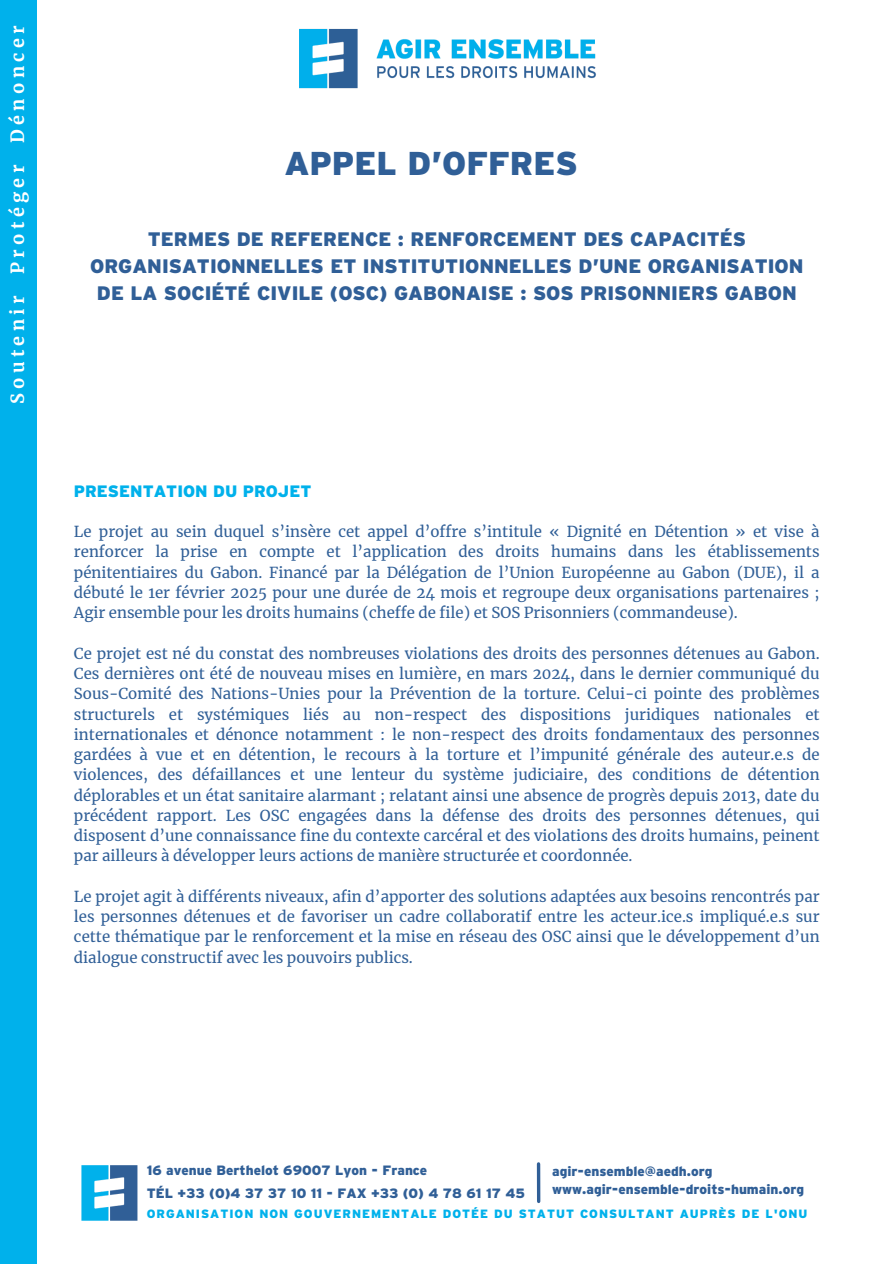
<style>
.page{position:relative;width:894px;height:1264px;background:#fff}
.page>*{position:absolute;margin:0;border:0;box-sizing:border-box;transform-origin:0 0}
.t1{font:900 33px "Interstate";color:#305f97}
.t2{font:900 19.5px/27px "Interstate";color:#305f97;text-align:center}
.t3{font:700 18px "Merriweather";letter-spacing:.245em;color:#fff}
.t4{font:900 16.5px "Interstate";color:#00b1eb}
.t5{font:15px/20.2px "Merriweather";color:#305f97;text-align:justify}
.t6{font:900 13.5px/18px "Interstate";color:#305f97}
.t7{font:900 12px "Interstate";letter-spacing:.08em;color:#00b1eb}
</style>
<div class="page">
<div style="left:0;top:0;width:37px;height:1263px;background:#00b1eb"></div>
<img style="left:299px;top:28px;width:297px;height:61px">
<img style="left:81px;top:1165px;width:57px;height:56px">
<svg style="left:536px;top:1163px;width:4px;height:38px"></svg>
<h3 class="t3" style="left:6px;top:404px;width:380px;rotate:-90deg">Soutenir Protéger Dénoncer</h3>
<p class="t1" style="left:284px;top:144px;width:295px">APPEL D’OFFRES</p>
<h1 class="t2" style="left:90px;top:226px;width:714px">TERMES DE REFERENCE : RENFORCEMENT DES CAPACITÉS<br>ORGANISATIONNELLES ET INSTITUTIONNELLES D’UNE ORGANISATION<br>DE LA SOCIÉTÉ CIVILE (OSC) GABONAISE : SOS PRISONNIERS GABON</h1>
<h5 class="t4" style="left:74px;top:481px;width:239px">PRESENTATION DU PROJET</h5>
<p class="t5" style="left:74px;top:522px;width:747px">Le projet au sein duquel s’insère cet appel d’offre s’intitule « Dignité en Détention » et vise à renforcer la prise en compte et l’application des droits humains dans les établissements pénitentiaires du Gabon. Financé par la Délégation de l’Union Européenne au Gabon (DUE), il a débuté le 1er février 2025 pour une durée de 24 mois et regroupe deux organisations partenaires ; Agir ensemble pour les droits humains (cheffe de file) et SOS Prisonniers (commandeuse).</p>
<p class="t5" style="left:74px;top:643px;width:747px">Ce projet est né du constat des nombreuses violations des droits des personnes détenues au Gabon.<br>Ces dernières ont été de nouveau mises en lumière, en mars 2024, dans le dernier communiqué du Sous-Comité des Nations-Unies pour la Prévention de la torture. Celui-ci pointe des problèmes structurels et systémiques liés au non-respect des dispositions juridiques nationales et internationales et dénonce notamment : le non-respect des droits fondamentaux des personnes gardées à vue et en détention, le recours à la torture et l’impunité générale des auteur.e.s de violences, des défaillances et une lenteur du système judiciaire, des conditions de détention déplorables et un état sanitaire alarmant ; relatant ainsi une absence de progrès depuis 2013, date du précédent rapport. Les OSC engagées dans la défense des droits des personnes détenues, qui disposent d’une connaissance fine du contexte carcéral et des violations des droits humains, peinent par ailleurs à développer leurs actions de manière structurée et coordonnée.</p>
<p class="t5" style="left:74px;top:886px;width:747px">Le projet agit à différents niveaux, afin d’apporter des solutions adaptées aux besoins rencontrés par les personnes détenues et de favoriser un cadre collaboratif entre les acteur.ice.s impliqué.e.s sur cette thématique par le renforcement et la mise en réseau des OSC ainsi que le développement d’un dialogue constructif avec les pouvoirs publics.</p>
<h2 class="t6" style="left:147px;top:1160px;width:282px">16 avenue Berthelot 69007 Lyon - France</h2>
<h4 class="t6" style="left:147px;top:1183px;width:380px">TÉL +33 (0)4 37 37 10 11 - FAX +33 (0) 4 78 61 17 45</h4>
<h5 class="t7" style="left:147px;top:1206px;width:662px">ORGANISATION NON GOUVERNEMENTALE DOTÉE DU STATUT CONSULTANT AUPRÈS DE L'ONU</h5>
<h5 class="t6" style="left:552px;top:1162px;width:253px">agir-ensemble@aedh.org www.agir-ensemble-droits-humain.org</h5>
</div>
